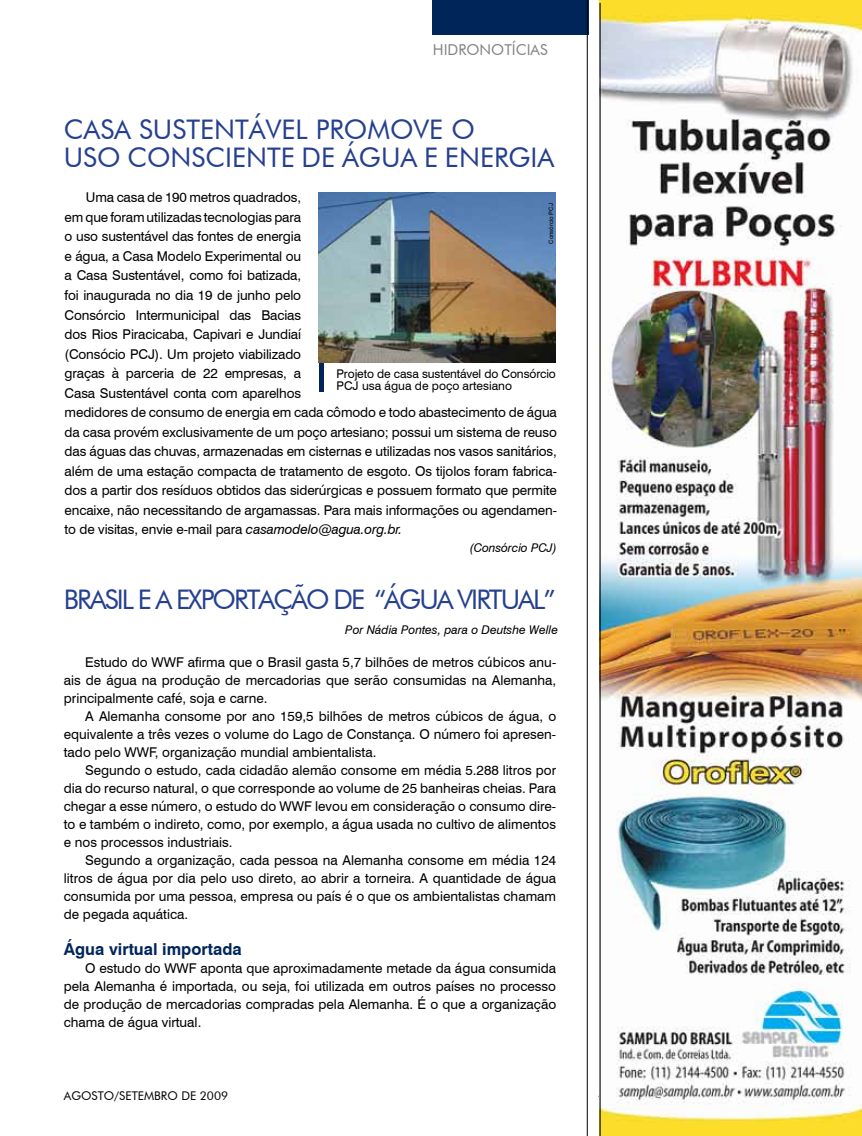
<style>
.page{position:relative;width:862px;height:1136px;background:#fff}
.page>*{position:absolute;margin:0;border:0;box-sizing:border-box;transform-origin:0 0}
.t1{font:27px/28.5px "Futura BT";color:#25408f}
.t2{font:27px "Futura BT";letter-spacing:-.07em;color:#25408f}
.t3{font:700 16.5px "Swiss 721 BT";color:#002659}
.t4{font:15px "Futura BT";color:#808285}
.t5{font:13.5px/19.5px "Swiss 721 BT";letter-spacing:-.01em;color:#000;text-align:justify}
.t6{font:12px/12px "Swiss 721 BT";letter-spacing:-.01em;color:#000}
.t7{font:italic 12px "Swiss 721 BT";color:#000}
.t8{font:12px "Futura BT";color:#000}
.t9{font:6px "Swiss 721 BT";color:#000}
.s1{font-style:italic}
</style>
<div class="page">
<div style="left:432px;top:0;width:155px;height:34px;background:#002659"></div>
<img style="left:599px;top:0;width:262px;height:1135px">
<hr style="left:586px;top:0;width:1px;height:1135px;background:#000">
<hr style="left:599px;top:3px;width:1px;height:1132px;background:#000">
<hr style="left:319px;top:361px;width:4px;height:31px;background:#002659">
<img style="left:318px;top:192px;width:237px;height:170px">
<p class="t4" style="left:432px;top:41px;width:116px">HI DRON OTÍCIAS</p>
<h1 class="t1" style="left:64px;top:115px;width:492px">CASA SU STENTÁVEL PROMOVE O<br>USO CONSCI ENTE DE ÁGUA E EN ERGIA</h1>
<p class="t5" style="left:65px;top:188px;width:493px;text-align:left;text-indent:21px">Uma casa de 190 metros quadrados,<br>em que foram utilizadas tecnologias para<br>o uso sustentável das fontes de energia<br>e água, a Casa Modelo Experimental ou<br>a Casa Sustentável, como foi batizada,<br>foi inaugurada no dia 19 de junho pelo<br>Consórcio Intermunicipal das Bacias<br>dos Rios Piracicaba, Capivari e Jundiaí<br>(Consócio PCJ). Um projeto viabilizado<br>graças à parceria de 22 empresas, a<br>Casa Sustentável conta com aparelhos<br>medidores de consumo de energia em cada cômodo e todo abastecimento de água da casa provém exclusivamente de um poço artesiano; possui um sistema de reuso das águas das chuvas, armazenadas em cisternas e utilizadas nos vasos sanitários, além de uma estação compacta de tratamento de esgoto. Os tijolos foram fabrica&shy;dos a partir dos resíduos obtidos das siderúrgicas e possuem formato que permite encaixe, não necessitando de argamassas. Para mais informações ou agendamen&shy;to de visitas, envie e-mail para <span class="s1">casamodelo@agua.org.br.</span></p>
<p class="t7" style="left:469px;top:540px;width:89px">(Consórcio PCJ)</p>
<p class="t9" style="left:547px;top:244px;width:42px;rotate:-90deg">Consórcio PCJ</p>
<p class="t6" style="left:336px;top:368px;width:221px">Projeto de casa sustentável do Consórcio<br>PCJ usa água de poço artesiano</p>
<h1 class="t2" style="left:64px;top:583px;width:493px">BRASI L E A EXPORTAÇÃO DE “ÁGUA VI RTUAL”</h1>
<p class="t7" style="left:345px;top:622px;width:214px">Por Nádia Pontes, para o Deutshe Welle</p>
<p class="t5" style="left:64px;top:653px;width:493px;line-height:18px;text-indent:21px">Estudo do WWF afirma que o Brasil gasta 5,7 bilhões de metros cúbicos anu&shy;ais de água na produção de mercadorias que serão consumidas na Alemanha, principalmente café, soja e carne.</p>
<p class="t5" style="left:64px;top:707px;width:493px;line-height:18px;text-indent:21px">A Alemanha consome por ano 159,5 bilhões de metros cúbicos de água, o equivalente a três vezes o volume do Lago de Constança. O número foi apresen&shy;tado pelo WWF, organização mundial ambientalista.</p>
<p class="t5" style="left:64px;top:761px;width:493px;line-height:18px;text-indent:21px">Segundo o estudo, cada cidadão alemão consome em média 5.288 litros por dia do recurso natural, o que corresponde ao volume de 25 banheiras cheias. Para chegar a esse número, o estudo do WWF levou em consideração o consumo dire&shy;to e também o indireto, como, por exemplo, a água usada no cultivo de alimentos e nos processos industriais.</p>
<p class="t5" style="left:64px;top:851px;width:493px;line-height:18px;text-indent:21px">Segundo a organização, cada pessoa na Alemanha consome em média 124 litros de água por dia pelo uso direto, ao abrir a torneira. A quantidade de água consumida por uma pessoa, empresa ou país é o que os ambientalistas chamam de pegada aquática.</p>
<p class="t3" style="left:64px;top:939px;width:179px">Água virtual importada</p>
<p class="t5" style="left:64px;top:959px;width:493px;line-height:18px;text-indent:21px">O estudo do WWF aponta que aproximadamente metade da água consumida pela Alemanha é importada, ou seja, foi utilizada em outros países no processo de produção de mercadorias compradas pela Alemanha. É o que a organização chama de água virtual.</p>
<p class="t8" style="left:64px;top:1088px;width:166px">AGOSTO/SETEMBRO DE 2009</p>
</div>
